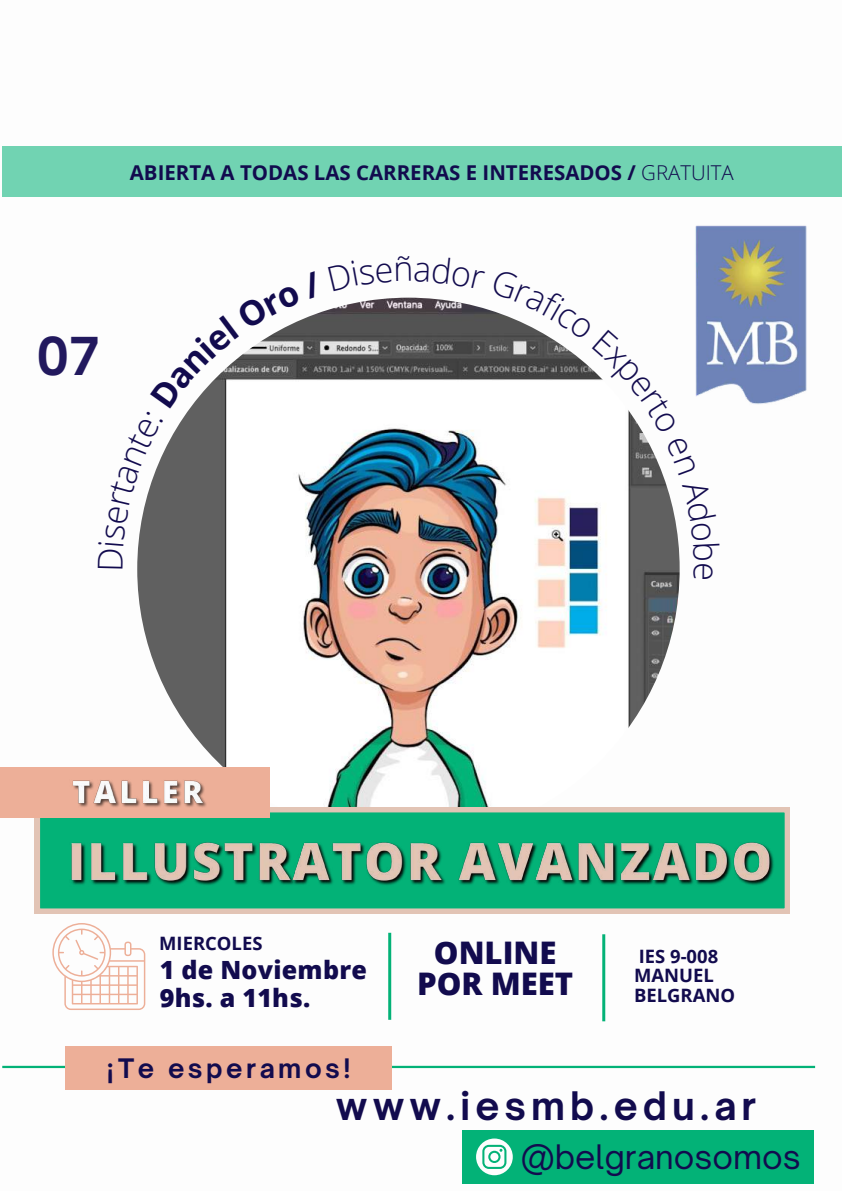
<style>
.page{position:relative;width:842px;height:1191px;background:#fff}
.page>*{position:absolute;margin:0;border:0;box-sizing:border-box;transform-origin:0 0}
.t1{font:700 50px "Open Sauce One";color:#22195e}
.t2{font:700 37.6px "Open Sauce One";letter-spacing:.135em;color:#120b4e}
.t3{font:32.3px "Open Sauce One";color:#120b4e}
.t4{font:800 31.1px/31.5px "Open Sans";color:#120b4e;text-align:center}
.t5{font:700 25.7px "Open Sauce One";letter-spacing:.135em;color:#120b4e}
.t6{font:800 25.1px/27.7px "Open Sans";letter-spacing:.01em;color:#120b4e}
.t7{font:700 20.4px "Open Sans";color:#120b4e}
.t8{font:700 18.4px/19.5px "Open Sans";color:#120b4e}
.s1{font-weight:300}
</style>
<div class="page">
<img style="left:137px;top:297px;width:543px;height:543px;border-radius:50%">
<svg style="left:35px;top:807px;width:755px;height:106px;background:#55b88d"></svg>
<svg style="left:52px;top:923px;width:93px;height:86px"></svg>
<hr style="left:388px;top:932px;width:3px;height:87px;background:#03b277">
<hr style="left:602px;top:934px;width:3px;height:87px;background:#03b277">
<img style="left:695px;top:225px;width:112px;height:179px">
<div style="left:0;top:767px;width:270px;height:50px;background:#edaf98"></div>
<hr style="left:2px;top:1065px;width:813px;height:2px;background:#03b277">
<div style="left:65px;top:1046px;width:326px;height:43px;background:#edaf98"></div>
<div style="left:2px;top:146px;width:840px;height:50px;background:#71d3b2"></div>
<div style="left:463px;top:1130px;width:351px;height:53px;background:#03b277"></div>
<svg style="left:476px;top:1138px;width:37px;height:37px"></svg>
<img style="left:50px;top:822px;width:730px;height:79px">
<img style="left:69px;top:780px;width:143px;height:39px">
<img style="left:137px;top:297px;width:348px;height:271px">
<svg style="left:491px;top:269px;width:229px;height:310px"></svg>
<p class="t7" style="left:130px;top:158px;width:605px">ABIERTA A TODAS LAS CARRERAS E INTERESADOS / <span class="s1">GRATUITA</span></p>
<h1 class="t1" style="left:36px;top:324px;width:65px">07</h1>
<p class="t8" style="left:159px;top:933px;width:105px">MIERCOLES</p>
<p class="t6" style="left:160px;top:955px;width:209px">1 de Noviembre<br>9hs. a 11hs.</p>
<p class="t5" style="left:106px;top:1051px;width:247px">¡Te esperamos!</p>
<h3 class="t4" style="left:417px;top:936px;width:158px">ONLINE<br>POR MEET</h3>
<p class="t8" style="left:634px;top:945px;width:102px">IES 9-008<br>MANUEL<br>BELGRANO</p>
<h2 class="t2" style="left:336px;top:1082px;width:422px">www.iesmb.edu.ar</h2>
<h3 class="t3" style="left:521px;top:1136px;width:282px">@belgranosomos</h3>
</div>
